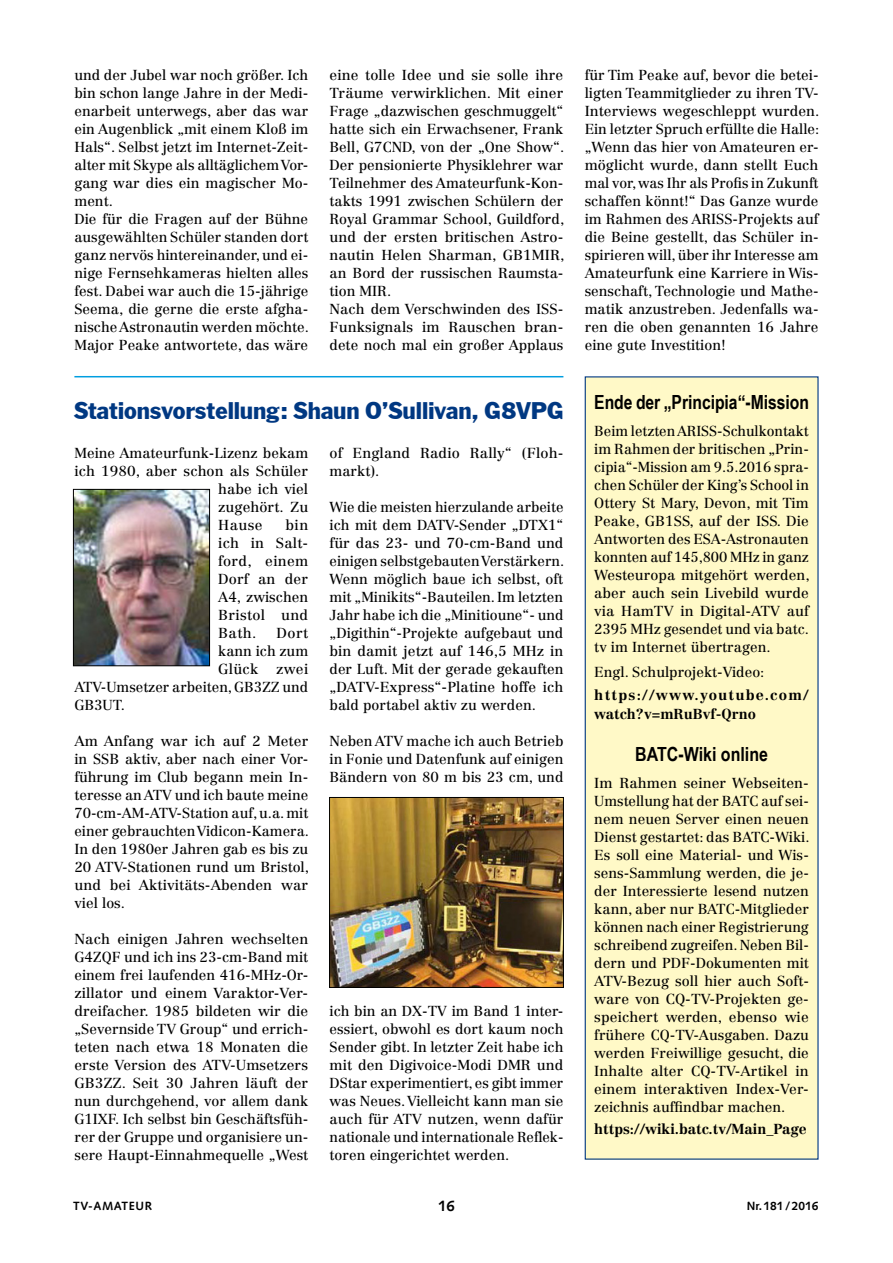
<style>
.page{position:relative;width:893px;height:1263px;background:#fff}
.page>*{position:absolute;margin:0;border:0;box-sizing:border-box;transform-origin:0 0}
.t1{font:700 24px "Franklin Headline";letter-spacing:.015em;color:#003882}
.t2{font:700 19.5px "Arial Narrow";color:#000}
.t3{font:700 15px "Syntax LT";color:#000}
.t4{font:14.25px/18px "Centennial LT Std";color:#000;text-align:justify}
.t5{font:700 14.25px "Centennial LT Std";color:#000}
.t6{font:14.25px "Centennial LT Std";letter-spacing:.02em;color:#000}
.t7{font:700 12px "Syntax LT";color:#000}
.t8{font:700 12px "Syntax LT";letter-spacing:.05em;color:#000}
.s1{font-weight:700}
</style>
<div class="page">
<img style="left:331px;top:799px;width:231px;height:186px">
<div style="left:329px;top:797px;width:235px;height:190px;border:1px solid #000"></div>
<img style="left:75px;top:491px;width:133px;height:173px">
<div style="left:73px;top:489px;width:137px;height:177px;border:1px solid #000"></div>
<div style="left:585px;top:377px;width:233px;height:782px;background:#fff9c7"></div>
<div style="left:585px;top:376px;width:234px;height:784px;border:1px solid #003882"></div>
<hr style="left:74px;top:376px;width:489px;height:1px;background:#009ee0">
<p class="t4" style="left:74px;top:66px;width:236px;text-align:left">und der Jubel war noch größer. Ich bin schon lange Jahre in der Medi&shy;enarbeit unterwegs, aber das war ein Augenblick „mit einem Kloß im<br>Hals“. Selbst jetzt im Internet-Zeit&shy;alter mit Skype als alltäglichem Vor&shy;gang war dies ein magischer Mo&shy;ment.<br>Die für die Fragen auf der Bühne ausgewählten Schüler standen dort ganz nervös hintereinander, und ei&shy;nige Fernsehkameras hielten alles fest. Dabei war auch die 15-jährige<br>Seema, die gerne die erste afgha&shy;nische Astronautin werden möchte.<br>Major Peake antwortete, das wäre</p>
<p class="t4" style="left:330px;top:66px;width:236px;text-align:left">eine tolle Idee und sie solle ihre<br>Träume verwirklichen. Mit einer<br>Frage „dazwischen geschmuggelt“ hatte sich ein Erwachsener, Frank<br>Bell, G7CND, von der „One Show“.<br>Der pensionierte Physiklehrer war<br>Teilnehmer des Amateurfunk-Kon&shy;takts 1991 zwischen Schülern der<br>Royal Grammar School, Guildford, und der ersten britischen Astro&shy;nautin Helen Sharman, GB1MIR, an Bord der russischen Raumsta&shy;tion MIR.<br>Nach dem Verschwinden des ISS-<br>Funksignals im Rauschen bran&shy;dete noch mal ein großer Applaus</p>
<p class="t4" style="left:585px;top:66px;width:236px">für Tim Peake auf, bevor die betei&shy;ligten Teammitglieder zu ihren TV-Interviews wegeschleppt wurden.<br>Ein letzter Spruch erfüllte die Halle: „Wenn das hier von Amateuren er&shy;möglicht wurde, dann stellt Euch mal vor, was Ihr als Profis in Zukunft schaffen könnt!“ Das Ganze wurde im Rahmen des ARISS-Projekts auf die Beine gestellt, das Schüler in&shy;spirieren will, über ihr Interesse am Amateurfunk eine Karriere in Wis&shy;senschaft, Technologie und Mathe&shy;matik anzustreben. Jedenfalls wa&shy;ren die oben genannten 16 Jahre eine gute Investition!</p>
<p class="t1" style="left:74px;top:397px;width:491px">Stationsvorstellung: Shaun O’Sullivan, G8VPG</p>
<p class="t2" style="left:594px;top:387px;width:216px">Ende der „Principia“-Mission</p>
<p class="t4" style="left:594px;top:422px;width:217px">Beim letzten ARISS-Schulkontakt im Rahmen der britischen „Prin&shy;cipia“-Mission am 9.5.2016 spra&shy;chen Schüler der King’s School in Ottery St Mary, Devon, mit Tim Peake, GB1SS, auf der ISS. Die Antworten des ESA-Astronauten konnten auf 145,800 MHz in ganz Westeuropa mitgehört werden, aber auch sein Livebild wurde via HamTV in Digital-ATV auf 2395 MHz gesendet und via batc. tv im Internet übertragen.</p>
<p class="t4" style="left:594px;top:661px;width:216px;line-height:22.5px">Engl. Schulprojekt-Video: <span class="s1">https://www.youtube.com/</span></p>
<p class="t5" style="left:594px;top:706px;width:163px">watch?v=mRuBvf-Qrno</p>
<p class="t2" style="left:635px;top:739px;width:134px">BATC-Wiki online</p>
<p class="t4" style="left:594px;top:774px;width:217px">Im Rahmen seiner Webseiten-Umstellung hat der BATC auf sei&shy;nem neuen Server einen neuen Dienst gestartet: das BATC-Wiki.<br>Es soll eine Material- und Wis&shy;sens-Sammlung werden, die je&shy;der Interessierte lesend nutzen kann, aber nur BATC-Mitglieder können nach einer Registrierung schreibend zugreifen. Neben Bil&shy;dern und PDF-Dokumenten mit ATV-Bezug soll hier auch Soft&shy;ware von CQ-TV-Projekten ge&shy;speichert werden, ebenso wie frühere CQ-TV-Ausgaben. Dazu werden Freiwillige gesucht, die Inhalte alter CQ-TV-Artikel in einem interaktiven Index-Ver&shy;zeichnis auffindbar machen.</p>
<p class="t5" style="left:594px;top:1120px;width:214px">https://wiki.batc.tv/Main_Page</p>
<p class="t4" style="left:74px;top:444px;width:235px">Meine Amateurfunk-Lizenz bekam</p>
<p class="t4" style="left:74px;top:462px;width:235px">ich 1980, aber schon als Schüler</p>
<p class="t4" style="left:218px;top:480px;width:91px">habe ich viel</p>
<p class="t4" style="left:218px;top:498px;width:91px">zugehört. Zu</p>
<p class="t4" style="left:218px;top:516px;width:46px">Hause</p>
<p class="t4" style="left:330px;top:444px;width:235px">of England Radio Rally“ (Floh&shy;markt).</p>
<p class="t4" style="left:330px;top:498px;width:236px">Wie die meisten hierzulande arbeite ich mit dem DATV-Sender „DTX1“ für das 23- und 70-cm-Band und einigen selbstgebauten Verstärkern.<br>Wenn möglich baue ich selbst, oft mit „Minikits“-Bauteilen. Im letzten Jahr habe ich die „Minitioune“- und „Digithin“-Projekte aufgebaut und bin damit jetzt auf 146,5 MHz in der Luft. Mit der gerade gekauften „DATV-Express“-Platine hoffe ich bald portabel aktiv zu werden.</p>
<p class="t4" style="left:330px;top:732px;width:235px">Neben ATV mache ich auch Betrieb in Fonie und Datenfunk auf einigen Bändern von 80 m bis 23 cm, und</p>
<p class="t4" style="left:218px;top:516px;width:92px;text-indent:67px">bin ich in Salt&shy;ford, einem Dorf an der A4, zwischen Bristol und Bath.</p>
<p class="t4" style="left:277px;top:624px;width:33px">Dort</p>
<p class="t4" style="left:218px;top:642px;width:92px">kann ich zum</p>
<p class="t6" style="left:218px;top:660px;width:92px">Glück zwei</p>
<p class="t4" style="left:74px;top:678px;width:235px">ATV-Umsetzer arbeiten, GB3ZZ und</p>
<p class="t4" style="left:74px;top:696px;width:52px">GB3UT.</p>
<p class="t4" style="left:74px;top:732px;width:236px">Am Anfang war ich auf 2 Meter in SSB aktiv, aber nach einer Vor&shy;führung im Club begann mein In&shy;teresse an ATV und ich baute meine 70-cm-AM-ATV-Station auf, u.a. mit einer gebrauchten Vidicon-Kamera.<br>In den 1980er Jahren gab es bis zu 20 ATV-Stationen rund um Bristol, und bei Aktivitäts-Abenden war viel los.</p>
<p class="t4" style="left:74px;top:930px;width:235px">Nach einigen Jahren wechselten G4ZQF und ich ins 23-cm-Band mit einem frei laufenden 416-MHz-Or&shy;zillator und einem Varaktor-Ver&shy;dreifacher. 1985 bildeten wir die „Severnside TV Group“ und errich&shy;teten nach etwa 18 Monaten die erste Version des ATV-Umsetzers GB3ZZ. Seit 30 Jahren läuft der nun durchgehend, vor allem dank G1IXF. Ich selbst bin Geschäftsfüh&shy;rer der Gruppe und organisiere un&shy;sere Haupt-Einnahmequelle „West</p>
<p class="t4" style="left:330px;top:1002px;width:235px">ich bin an DX-TV im Band 1 inter&shy;essiert, obwohl es dort kaum noch Sender gibt. In letzter Zeit habe ich mit den Digivoice-Modi DMR und DStar experimentiert, es gibt immer was Neues. Vielleicht kann man sie auch für ATV nutzen, wenn dafür nationale und internationale Reflek&shy;toren eingerichtet werden.</p>
<p class="t8" style="left:73px;top:1199px;width:80px">TV-AMATEUR</p>
<p class="t3" style="left:438px;top:1197px;width:18px">16</p>
<p class="t7" style="left:747px;top:1199px;width:73px">Nr. 181 / 2016</p>
</div>
